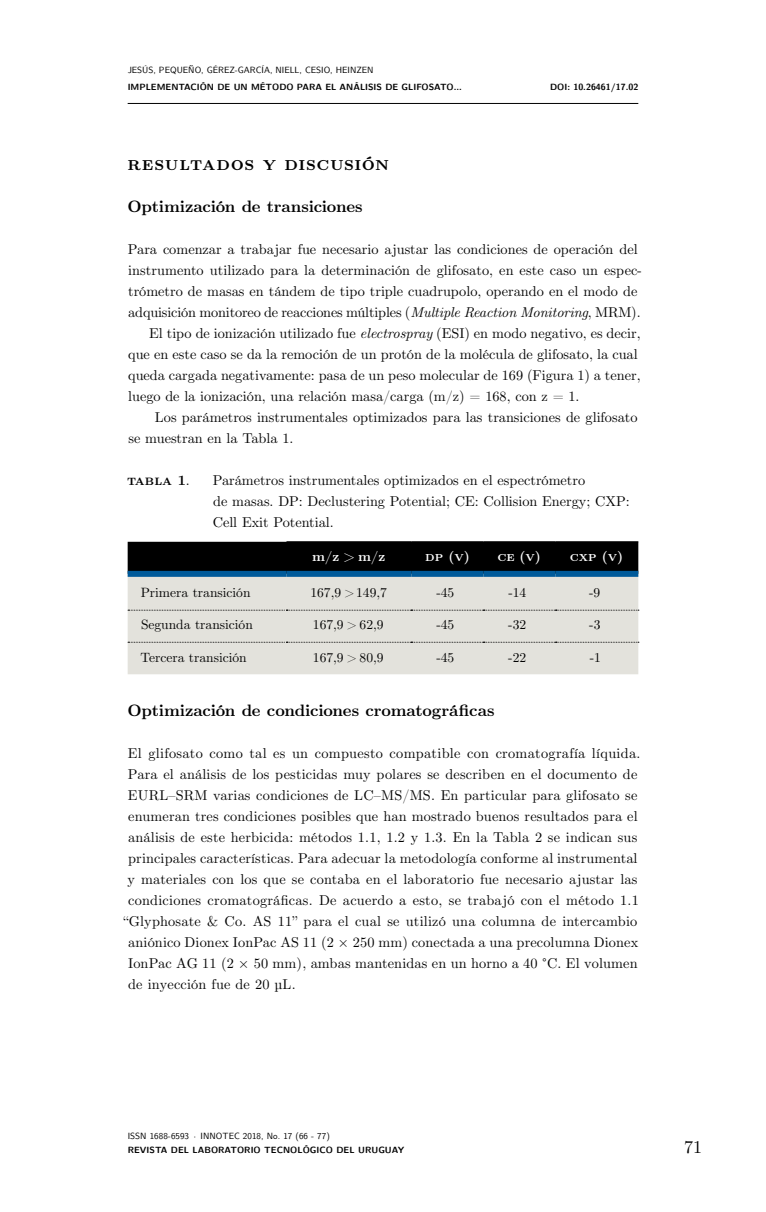
<style>
.page{position:relative;width:766px;height:1212px;background:#fff}
.page>*{position:absolute;margin:0;border:0;box-sizing:border-box;transform-origin:0 0}
._04_SUBTÍTULO_1{font:700 19.2px "CMU Serif";letter-spacing:.025em;color:#000}
.t1{font:18px "CMU Serif";color:#000}
._05_SUBTÍTULO_2{font:700 16.5px "CMU Serif";color:#000}
._01_TEXTO_PRIMER{font:14.25px/21px "CMU Serif";letter-spacing:.01em;color:#000}
._02_TEXTO_NORMAL{font:14.25px/21px "CMU Serif";color:#000}
._17_CUADRO_TÍTULO{font:14.25px/21px "CMU Serif";color:#000}
._17_CUADRO_TÍTULO-2{font:700 14.25px "CMU Serif";color:#000}
._18_CUADRO_TEXTO{font:13.5px "CMU Serif";color:#000}
._18_CUADRO_CABEZALES{font:700 13.5px "CMU Serif";color:#fff}
.t2{font:700 9px "CMU Sans Serif";color:#000}
.t3{font:9px "CMU Sans Serif";color:#000}
.s1{font-style:italic}
.s2{font-weight:400}
</style>
<div class="page">
<hr style="left:128px;top:103px;width:510px;height:1px;background:#000">
<div style="left:128px;top:542px;width:510px;height:29px;background:#000"></div>
<div style="left:128px;top:577px;width:510px;height:97px;background:#e3e2dc"></div>
<svg style="left:128px;top:610px;width:510px;height:1px"></svg>
<svg style="left:128px;top:642px;width:510px;height:1px"></svg>
<hr style="left:286px;top:541px;width:125px;height:1px;background:#000">
<hr style="left:411px;top:541px;width:72px;height:1px;background:#000">
<hr style="left:483px;top:541px;width:72px;height:1px;background:#000">
<hr style="left:555px;top:541px;width:83px;height:1px;background:#000">
<div style="left:128px;top:571px;width:158px;height:6px;background:#005a9a"></div>
<div style="left:286px;top:571px;width:125px;height:6px;background:#005a9a"></div>
<div style="left:411px;top:571px;width:72px;height:6px;background:#005a9a"></div>
<div style="left:483px;top:571px;width:72px;height:6px;background:#005a9a"></div>
<div style="left:555px;top:571px;width:83px;height:6px;background:#005a9a"></div>
<p class="t3" style="left:128px;top:62px;width:247px">JESÚS, PEQUEÑO, GÉREZ-GARCÍA, NIELL, CESIO, HEINZEN</p>
<p class="t2" style="left:128px;top:79px;width:336px">IMPLEMENTACIÓN DE UN MÉTODO PARA EL ANÁLISIS DE GLIFOSATO...</p>
<p class="t2" style="left:550px;top:79px;width:90px">DOI: 10.26461/17.02</p>
<p class="_04_SUBTÍTULO_1" style="left:127px;top:148px;width:263px">Resultados y discusión</p>
<p class="_05_SUBTÍTULO_2" style="left:127px;top:193px;width:237px">Optimización de transiciones</p>
<p class="_01_TEXTO_PRIMER" style="left:128px;top:238px;width:515px">Para comenzar a trabajar fue necesario ajustar las condiciones de operación del instrumento utilizado para la determinación de glifosato, en este caso un espec&shy;trómetro de masas en tándem de tipo triple cuadrupolo, operando en el modo de adquisición monitoreo de reacciones múltiples (<span class="s1">Multiple Reaction Monitoring</span>, MRM).</p>
<p class="_02_TEXTO_NORMAL" style="left:128px;top:322px;width:514px;text-indent:21px">El tipo de ionización utilizado fue <span class="s1">electrospray</span> (ESI) en modo negativo, es decir, que en este caso se da la remoción de un protón de la molécula de glifosato, la cual queda cargada negativamente: pasa de un peso molecular de 169 (Figura 1) a tener, luego de la ionización, una relación masa/carga (m/z) = 168, con z = 1.</p>
<p class="_02_TEXTO_NORMAL" style="left:128px;top:406px;width:510px;text-indent:26px">Los parámetros instrumentales optimizados para las transiciones de glifosato se muestran en la Tabla 1.</p>
<p class="_17_CUADRO_TÍTULO-2" style="left:127px;top:469px;width:64px">Tabla 1<span class="s2">.</span></p>
<p class="_17_CUADRO_TÍTULO" style="left:213px;top:469px;width:418px">Parámetros instrumentales optimizados en el espectrómetro<br>de masas. DP: Declustering Potential; CE: Collision Energy; CXP:<br>Cell Exit Potential.</p>
<p class="_18_CUADRO_CABEZALES" style="left:312px;top:546px;width:75px">m/z &gt; m/z</p>
<p class="_18_CUADRO_CABEZALES" style="left:425px;top:546px;width:46px">DP (V)</p>
<p class="_18_CUADRO_CABEZALES" style="left:497px;top:546px;width:45px">CE (V)</p>
<p class="_18_CUADRO_CABEZALES" style="left:569px;top:546px;width:55px">CXP (V)</p>
<p class="_18_CUADRO_TEXTO" style="left:141px;top:583px;width:111px">Primera transición</p>
<p class="_18_CUADRO_TEXTO" style="left:310px;top:583px;width:78px">167,9 &gt; 149,7</p>
<p class="_18_CUADRO_TEXTO" style="left:436px;top:583px;width:19px">-45</p>
<p class="_18_CUADRO_TEXTO" style="left:508px;top:583px;width:19px">-14</p>
<p class="_18_CUADRO_TEXTO" style="left:589px;top:583px;width:13px">-9</p>
<p class="_18_CUADRO_TEXTO" style="left:141px;top:615px;width:113px">Segunda transición</p>
<p class="_18_CUADRO_TEXTO" style="left:313px;top:615px;width:72px">167,9 &gt; 62,9</p>
<p class="_18_CUADRO_TEXTO" style="left:436px;top:615px;width:19px">-45</p>
<p class="_18_CUADRO_TEXTO" style="left:508px;top:615px;width:19px">-32</p>
<p class="_18_CUADRO_TEXTO" style="left:589px;top:615px;width:13px">-3</p>
<p class="_18_CUADRO_TEXTO" style="left:140px;top:647px;width:108px">Tercera transición</p>
<p class="_18_CUADRO_TEXTO" style="left:313px;top:647px;width:72px">167,9 &gt; 80,9</p>
<p class="_18_CUADRO_TEXTO" style="left:436px;top:647px;width:19px">-45</p>
<p class="_18_CUADRO_TEXTO" style="left:508px;top:647px;width:19px">-22</p>
<p class="_18_CUADRO_TEXTO" style="left:589px;top:647px;width:13px">-1</p>
<p class="_05_SUBTÍTULO_2" style="left:127px;top:697px;width:369px">Optimización de condiciones cromatográficas</p>
<p class="_01_TEXTO_PRIMER" style="left:128px;top:742px;width:514px">El glifosato como tal es un compuesto compatible con cromatografía líquida.</p>
<p class="_01_TEXTO_PRIMER" style="left:128px;top:763px;width:511px">Para el análisis de los pesticidas muy polares se describen en el documento de</p>
<p class="_01_TEXTO_PRIMER" style="left:128px;top:784px;width:510px">EURL–SRM varias condiciones de LC–MS/MS. En particular para glifosato se</p>
<p class="_01_TEXTO_PRIMER" style="left:128px;top:805px;width:511px">enumeran tres condiciones posibles que han mostrado buenos resultados para el</p>
<p class="_01_TEXTO_PRIMER" style="left:128px;top:826px;width:510px">análisis de este herbicida: métodos 1.1, 1.2 y 1.3. En la Tabla 2 se indican sus</p>
<p class="_01_TEXTO_PRIMER" style="left:128px;top:847px;width:510px">principales características. Para adecuar la metodología conforme al instrumental</p>
<p class="_01_TEXTO_PRIMER" style="left:127px;top:868px;width:511px">y materiales con los que se contaba en el laboratorio fue necesario ajustar las</p>
<p class="_01_TEXTO_PRIMER" style="left:128px;top:889px;width:512px">condiciones cromatográficas. De acuerdo a esto, se trabajó con el método 1.1</p>
<p class="_01_TEXTO_PRIMER" style="left:124px;top:910px;width:515px">“Glyphosate &amp; Co. AS 11” para el cual se utilizó una columna de intercambio</p>
<p class="_01_TEXTO_PRIMER" style="left:128px;top:931px;width:511px">aniónico Dionex IonPac AS 11 (2 × 250 mm) conectada a una precolumna Dionex</p>
<p class="_01_TEXTO_PRIMER" style="left:128px;top:952px;width:511px">IonPac AG 11 (2 × 50 mm), ambas mantenidas en un horno a 40 °C. El volumen</p>
<p class="_01_TEXTO_PRIMER" style="left:128px;top:973px;width:169px">de inyección fue de 20 µL.</p>
<p class="t3" style="left:128px;top:1128px;width:204px">ISSN 1688-6593 · INNOTEC 2018, No. 17 (66 - 77)</p>
<p class="t2" style="left:128px;top:1142px;width:278px">REVISTA DEL LABORATORIO TECNOLÓGICO DEL URUGUAY</p>
<p class="t1" style="left:683px;top:1133px;width:20px">71</p>
</div>
